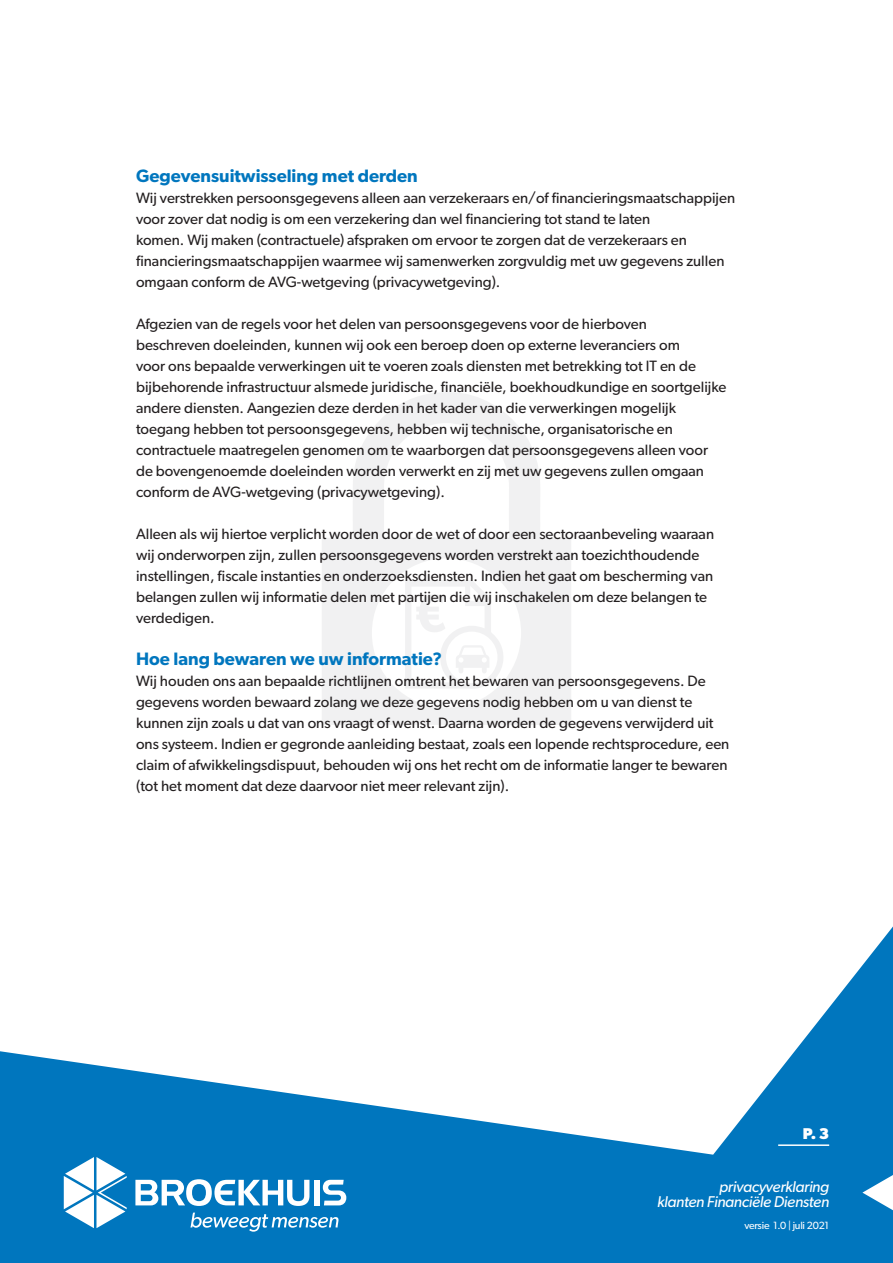
<style>
.page{position:relative;width:893px;height:1263px;background:#0076be}
.page>*{position:absolute;margin:0;border:0;box-sizing:border-box;transform-origin:0 0}
.t1{font:600 18px "Gibson";color:#0076be}
.t2{font:italic 15.6px "Gibson";letter-spacing:-.02em;color:#fff}
.t3{font:700 15.6px "Gibson";color:#fff}
.t4{font:15px/21px "Gibson";color:#231f20}
.t5{font:10.5px "Gibson";letter-spacing:-.02em;color:#fff}
</style>
<div class="page">
<div style="left:0;top:0;width:893px;height:1155px;background:#fff"></div>
<svg style="left:322px;top:390px;width:249px;height:335px;background:#f6f6f7"></svg>
<div style="left:372px;top:558px;width:149px;height:150px;background:#fff;border-radius:50%"></div>
<svg style="left:405px;top:580px;width:99px;height:109px"></svg>
<svg style="left:190px;top:1212px;width:148px;height:20px"></svg>
<svg style="left:64px;top:1157px;width:63px;height:71px"></svg>
<div style="left:314px;top:1180px;width:6px;height:25px;background:#fff"></div>
<svg style="left:135px;top:1179px;width:174px;height:27px"></svg>
<svg style="left:323px;top:1180px;width:23px;height:25px"></svg>
<hr style="left:778px;top:1144px;width:51px;height:2px;background:#fff">
<svg style="left:862px;top:1175px;width:31px;height:35px"></svg>
<p class="t1" style="left:136px;top:165px;width:283px">Gegevensuitwisseling met derden</p>
<p class="t4" style="left:136px;top:187px;width:601px">Wij verstrekken persoonsgegevens alleen aan verzekeraars en/of financieringsmaatschappijen voor zover dat nodig is om een verzekering dan wel financiering tot stand te laten<br>komen. Wij maken (contractuele) afspraken om ervoor te zorgen dat de verzekeraars en financieringsmaatschappijen waarmee wij samenwerken zorgvuldig met uw gegevens zullen omgaan conform de AVG-wetgeving (privacywetgeving).</p>
<p class="t4" style="left:136px;top:313px;width:592px">Afgezien van de regels voor het delen van persoonsgegevens voor de hierboven<br>beschreven doeleinden, kunnen wij ook een beroep doen op externe leveranciers om<br>voor ons bepaalde verwerkingen uit te voeren zoals diensten met betrekking tot IT en de bijbehorende infrastructuur alsmede juridische, financiële, boekhoudkundige en soortgelijke andere diensten. Aangezien deze derden in het kader van die verwerkingen mogelijk toegang hebben tot persoonsgegevens, hebben wij technische, organisatorische en contractuele maatregelen genomen om te waarborgen dat persoonsgegevens alleen voor de bovengenoemde doeleinden worden verwerkt en zij met uw gegevens zullen omgaan conform de AVG-wetgeving (privacywetgeving).</p>
<p class="t4" style="left:136px;top:523px;width:580px">Alleen als wij hiertoe verplicht worden door de wet of door een sectoraanbeveling waaraan wij onderworpen zijn, zullen persoonsgegevens worden verstrekt aan toezichthoudende instellingen, fiscale instanties en onderzoeksdiensten. Indien het gaat om bescherming van belangen zullen wij informatie delen met partijen die wij inschakelen om deze belangen te verdedigen.</p>
<p class="t1" style="left:136px;top:648px;width:307px">Hoe lang bewaren we uw informatie?</p>
<p class="t4" style="left:136px;top:670px;width:595px">Wij houden ons aan bepaalde richtlijnen omtrent het bewaren van persoonsgegevens. De gegevens worden bewaard zolang we deze gegevens nodig hebben om u van dienst te kunnen zijn zoals u dat van ons vraagt of wenst. Daarna worden de gegevens verwijderd uit ons systeem. Indien er gegronde aanleiding bestaat, zoals een lopende rechtsprocedure, een claim of afwikkelingsdispuut, behouden wij ons het recht om de informatie langer te bewaren (tot het moment dat deze daarvoor niet meer relevant zijn).</p>
<p class="t3" style="left:803px;top:1124px;width:28px">P. 3</p>
<p class="t2" style="left:719px;top:1177px;width:111px">privacyverklaring</p>
<p class="t2" style="left:657px;top:1192px;width:174px">klanten Financiële Diensten</p>
<p class="t5" style="left:744px;top:1219px;width:86px">versie 1.0 | juli 2021</p>
</div>
